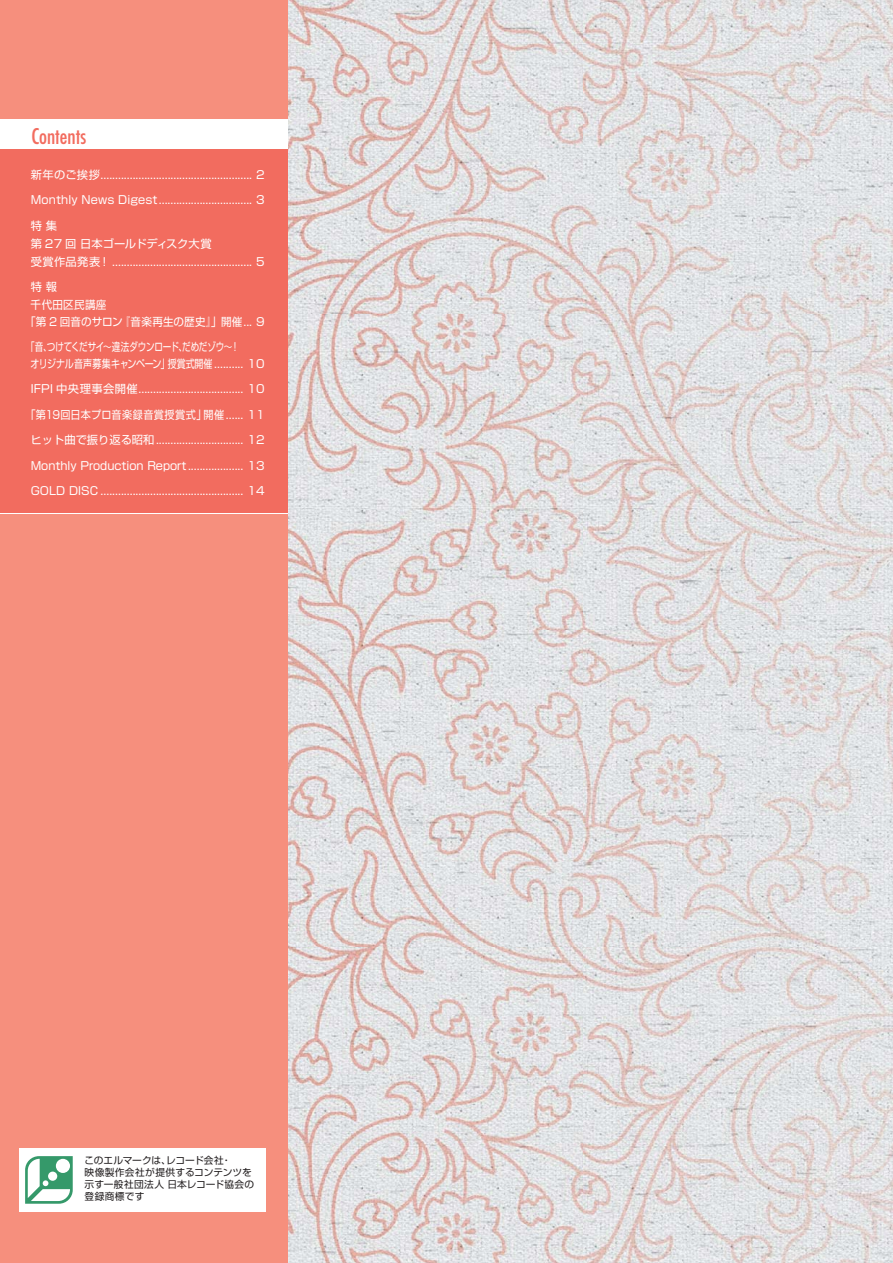
<style>
.page{position:relative;width:893px;height:1263px;background:#fff}
.page>*{position:absolute;margin:0;border:0;box-sizing:border-box;transform-origin:0 0}
.t1{font:condensed 21px "Futura";color:#f26c5f}
.t2{font:11.25px/18px "Shin Go Pr 6 Regular 90 pv RKSJ H";color:#fff}
.t3{font:11.25px/16.5px "Shin Go Pr 6 Regular 90 pv RKSJ H";color:#fff;scale:.76 1}
.t4{font:11.25px "Shin Go Pr 6 Regular 90 pv RKSJ H";letter-spacing:.04em;color:#fff}
.t5{font:11.25px "Shin Go Pr 6 Regular 90 pv RKSJ H";letter-spacing:.025em;color:#fff;scale:.9 1}
.t6{font:11.25px "Shin Go Pr 6 Regular 90 pv RKSJ H";color:#fff;scale:.94 1}
.t7{font:11.25px/18px "Shin Go Pr 6 Regular 90 pv RKSJ H";letter-spacing:.03em;color:#fff}
.t8{font:9.75px/12px "Shin Go regular 83 pv RKSJ H";letter-spacing:.015em;color:#231f20}
</style>
<div class="page">
<img style="left:288px;top:0;width:605px;height:1263px">
<div style="left:0;top:0;width:288px;height:1263px;background:#f68f7d"></div>
<div style="left:0;top:119px;width:288px;height:394px;background:#f26c5f"></div>
<div style="left:0;top:119px;width:288px;height:30px;background:#fff"></div>
<hr style="left:0;top:513px;width:288px;height:1px;background:#fff">
<div style="left:19px;top:1148px;width:246px;height:64px;background:#fff"></div>
<svg style="left:25px;top:1156px;width:48px;height:48px"></svg>
<h1 class="t1" style="left:32px;top:126px;width:56px">Contents</h1>
<p class="t2" style="left:31px;top:167px;width:235px">新年のご挨拶 .................................................... 2</p>
<p class="t2" style="left:31px;top:193px;width:235px">Monthly News Digest ................................ 3</p>
<p class="t2" style="left:31px;top:218px;width:235px">特 集<br>第 27 回 日本ゴールドディスク大賞<br>受賞作品発表！ ................................................ 5</p>
<p class="t7" style="left:31px;top:280px;width:77px">特 報<br>千代田区民講座</p>
<p class="t6" style="left:25px;top:317px;width:256px">「第 2 回音のサロン『音楽再生の歴史』」開催 ... 9</p>
<p class="t3" style="left:31px;top:340px;width:309px;text-indent:-4px">「音、つけてくだサイ～違法ダウンロード、だめだゾウ～！<br>オリジナル音声募集キャンペーン」授賞式開催 .......... 10</p>
<p class="t4" style="left:31px;top:385px;width:235px">IFPI 中央理事会開催 .................................... 10</p>
<p class="t5" style="left:26px;top:410px;width:267px">「第19回日本プロ音楽録音賞授賞式」開催 ...... 11</p>
<p class="t2" style="left:31px;top:433px;width:235px">ヒット曲で振り返る昭和 .............................. 12</p>
<p class="t2" style="left:31px;top:458px;width:235px">Monthly Production Report ................... 13</p>
<p class="t2" style="left:31px;top:484px;width:235px">GOLD DISC ................................................. 14</p>
<p class="t8" style="left:85px;top:1156px;width:171px">このエルマークは、レコード会社・<br>映像製作会社が提供するコンテンツを示す一般社団法人 日本レコード協会の登録商標です</p>
</div>
